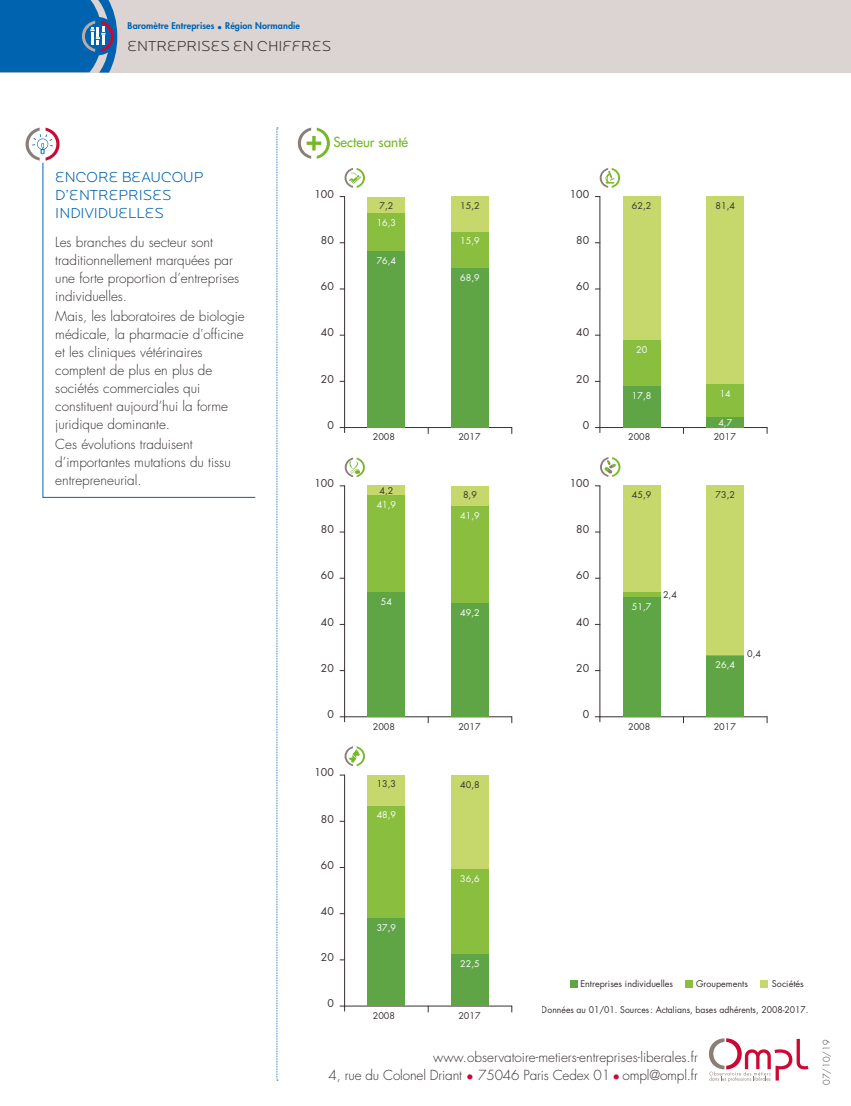
<style>
.page{position:relative;width:851px;height:1106px;background:#fff}
.page>*{position:absolute;margin:0;border:0;box-sizing:border-box;transform-origin:0 0}
.t1{font:300 15px/18px "Locator Display";color:#0063af}
.t2{font:300 15px "Locator Display";color:#37302f}
.t3{font:300 13.5px/18px "Futura Std";color:#37302f}
.t4{font:500 13.5px "Futura Std";color:#76b82a}
.t5{font:10.5px "Futura Std";color:#37302f}
.t6{font:9px "Futura Std";color:#37302f}
.t7{font:9px "Futura Std";color:#fff}
.t8{font:9px "Futura Std";color:#37302f;scale:.96 1}
.t9{font:800 9px "Futura Std";letter-spacing:.01em;color:#0063af}
.t10{font:300 9px "Futura Std";color:#37302f}
.s1{color:#cc0935}
</style>
<div class="page">
<div style="left:0;top:0;width:850px;height:72px;background:#dbd4d2"></div>
<svg style="left:0;top:0;width:117px;height:73px;background:#186cb0"></svg>
<svg style="left:276px;top:128px;width:2px;height:952px;background:#c4daec"></svg>
<svg style="left:709px;top:1038px;width:99px;height:43px"></svg>
<svg style="left:42px;top:162px;width:214px;height:336px"></svg>
<svg style="left:26px;top:128px;width:34px;height:33px"></svg>
<svg style="left:298px;top:128px;width:32px;height:31px"></svg>
<svg style="left:344px;top:168px;width:21px;height:20px"></svg>
<hr style="left:344px;top:427px;width:167px;height:1px;background:#37302f">
<hr style="left:344px;top:196px;width:1px;height:231px;background:#37302f">
<div style="left:367px;top:197px;width:38px;height:16px;background:#c6d76b"></div>
<div style="left:451px;top:196px;width:37px;height:36px;background:#c6d76b"></div>
<div style="left:367px;top:213px;width:38px;height:38px;background:#89be3f"></div>
<div style="left:451px;top:232px;width:37px;height:36px;background:#89be3f"></div>
<div style="left:367px;top:251px;width:38px;height:176px;background:#60a545"></div>
<div style="left:451px;top:268px;width:37px;height:159px;background:#60a545"></div>
<svg style="left:599px;top:168px;width:21px;height:20px"></svg>
<hr style="left:599px;top:427px;width:168px;height:1px;background:#37302f">
<hr style="left:599px;top:196px;width:1px;height:231px;background:#37302f">
<div style="left:622px;top:196px;width:38px;height:144px;background:#c6d76b"></div>
<div style="left:706px;top:196px;width:38px;height:188px;background:#c6d76b"></div>
<div style="left:622px;top:340px;width:38px;height:46px;background:#89be3f"></div>
<div style="left:706px;top:384px;width:38px;height:33px;background:#89be3f"></div>
<div style="left:622px;top:386px;width:38px;height:41px;background:#60a545"></div>
<div style="left:706px;top:417px;width:38px;height:10px;background:#60a545"></div>
<svg style="left:344px;top:457px;width:21px;height:20px"></svg>
<hr style="left:344px;top:716px;width:167px;height:1px;background:#37302f">
<hr style="left:344px;top:486px;width:1px;height:230px;background:#37302f">
<svg style="left:340px;top:716px;width:5px;height:6px"></svg>
<div style="left:367px;top:485px;width:38px;height:10px;background:#c6d76b"></div>
<div style="left:451px;top:486px;width:37px;height:20px;background:#c6d76b"></div>
<div style="left:367px;top:495px;width:38px;height:97px;background:#89be3f"></div>
<div style="left:451px;top:506px;width:37px;height:97px;background:#89be3f"></div>
<div style="left:367px;top:592px;width:38px;height:124px;background:#60a545"></div>
<div style="left:451px;top:603px;width:37px;height:113px;background:#60a545"></div>
<svg style="left:600px;top:457px;width:20px;height:20px"></svg>
<hr style="left:599px;top:716px;width:168px;height:1px;background:#37302f">
<hr style="left:599px;top:486px;width:1px;height:230px;background:#37302f">
<svg style="left:595px;top:716px;width:5px;height:6px"></svg>
<div style="left:622px;top:486px;width:38px;height:106px;background:#c6d76b"></div>
<div style="left:706px;top:486px;width:38px;height:169px;background:#c6d76b"></div>
<div style="left:622px;top:592px;width:38px;height:5px;background:#89be3f"></div>
<hr style="left:706px;top:655px;width:38px;height:1px;background:#89be3f">
<div style="left:622px;top:597px;width:38px;height:119px;background:#60a545"></div>
<div style="left:706px;top:656px;width:38px;height:60px;background:#60a545"></div>
<svg style="left:344px;top:746px;width:21px;height:20px"></svg>
<hr style="left:344px;top:1005px;width:167px;height:1px;background:#37302f">
<hr style="left:344px;top:775px;width:1px;height:231px;background:#37302f">
<svg style="left:340px;top:1005px;width:5px;height:6px"></svg>
<div style="left:367px;top:775px;width:38px;height:30px;background:#c6d76b"></div>
<div style="left:451px;top:775px;width:37px;height:94px;background:#c6d76b"></div>
<div style="left:367px;top:805px;width:38px;height:113px;background:#89be3f"></div>
<div style="left:451px;top:869px;width:37px;height:85px;background:#89be3f"></div>
<div style="left:367px;top:918px;width:38px;height:88px;background:#60a545"></div>
<div style="left:451px;top:954px;width:37px;height:52px;background:#60a545"></div>
<div style="left:760px;top:980px;width:7px;height:7px;background:#c6d76b"></div>
<div style="left:685px;top:980px;width:7px;height:7px;background:#89be3f"></div>
<div style="left:570px;top:980px;width:7px;height:7px;background:#60a545"></div>
<p class="t9" style="left:128px;top:20px;width:174px">Baromètre Entreprises • Région Normandie</p>
<p class="t2" style="left:128px;top:37px;width:205px">ENTREPRISES EN CHIFFRES</p>
<p class="t1" style="left:55px;top:168px;width:149px">ENCORE BEAUCOUP<br>D’ENTREPRISES<br>INDIVIDUELLES</p>
<p class="t3" style="left:55px;top:233px;width:185px">Les branches du secteur sont traditionnellement marquées par une forte proportion d’entreprises individuelles.</p>
<p class="t3" style="left:55px;top:307px;width:191px">Mais, les laboratoires de biologie médicale, la pharmacie d'officine et les cliniques vétérinaires comptent de plus en plus de sociétés commerciales qui constituent aujourd’hui la forme juridique dominante.</p>
<p class="t3" style="left:55px;top:435px;width:177px">Ces évolutions traduisent d’importantes mutations du tissu entrepreneurial.</p>
<p class="t4" style="left:333px;top:134px;width:76px">Secteur santé</p>
<p class="t5" style="left:314px;top:187px;width:21px">100</p>
<p class="t5" style="left:569px;top:187px;width:21px">100</p>
<p class="t5" style="left:321px;top:233px;width:14px">80</p>
<p class="t5" style="left:321px;top:280px;width:14px">60</p>
<p class="t6" style="left:379px;top:200px;width:15px">7,2</p>
<p class="t6" style="left:460px;top:200px;width:21px">15,2</p>
<p class="t7" style="left:376px;top:217px;width:21px">16,3</p>
<p class="t7" style="left:460px;top:235px;width:21px">15,9</p>
<p class="t7" style="left:376px;top:254px;width:21px">76,4</p>
<p class="t7" style="left:460px;top:272px;width:21px">68,9</p>
<p class="t5" style="left:576px;top:233px;width:14px">80</p>
<p class="t5" style="left:576px;top:280px;width:14px">60</p>
<p class="t6" style="left:632px;top:200px;width:21px">62,2</p>
<p class="t6" style="left:715px;top:200px;width:21px">81,4</p>
<p class="t5" style="left:321px;top:326px;width:14px">40</p>
<p class="t5" style="left:576px;top:326px;width:14px">40</p>
<p class="t5" style="left:321px;top:372px;width:14px">20</p>
<p class="t5" style="left:327px;top:418px;width:8px">0</p>
<p class="t5" style="left:576px;top:372px;width:14px">20</p>
<p class="t5" style="left:582px;top:418px;width:8px">0</p>
<p class="t7" style="left:636px;top:344px;width:13px">20</p>
<p class="t7" style="left:632px;top:390px;width:21px">17,8</p>
<p class="t7" style="left:719px;top:388px;width:13px">14</p>
<p class="t7" style="left:718px;top:417px;width:15px">4,7</p>
<p class="t6" style="left:373px;top:431px;width:24px">2008</p>
<p class="t6" style="left:458px;top:431px;width:24px">2017</p>
<p class="t6" style="left:628px;top:431px;width:24px">2008</p>
<p class="t6" style="left:713px;top:431px;width:24px">2017</p>
<p class="t5" style="left:314px;top:476px;width:21px">100</p>
<p class="t6" style="left:379px;top:485px;width:15px">4,2</p>
<p class="t7" style="left:376px;top:499px;width:21px">41,9</p>
<p class="t6" style="left:463px;top:489px;width:15px">8,9</p>
<p class="t5" style="left:569px;top:476px;width:21px">100</p>
<p class="t6" style="left:632px;top:489px;width:21px">45,9</p>
<p class="t6" style="left:715px;top:489px;width:21px">73,2</p>
<p class="t7" style="left:460px;top:510px;width:21px">41,9</p>
<p class="t5" style="left:321px;top:522px;width:14px">80</p>
<p class="t5" style="left:576px;top:522px;width:14px">80</p>
<p class="t5" style="left:321px;top:569px;width:14px">60</p>
<p class="t5" style="left:576px;top:569px;width:14px">60</p>
<p class="t5" style="left:321px;top:615px;width:14px">40</p>
<p class="t7" style="left:381px;top:595px;width:13px">54</p>
<p class="t7" style="left:460px;top:606px;width:21px">49,2</p>
<p class="t5" style="left:576px;top:615px;width:14px">40</p>
<p class="t7" style="left:632px;top:601px;width:21px">51,7</p>
<p class="t6" style="left:663px;top:589px;width:15px">2,4</p>
<p class="t6" style="left:747px;top:648px;width:15px">0,4</p>
<p class="t5" style="left:321px;top:661px;width:14px">20</p>
<p class="t5" style="left:576px;top:661px;width:14px">20</p>
<p class="t7" style="left:715px;top:659px;width:21px">26,4</p>
<p class="t5" style="left:327px;top:707px;width:8px">0</p>
<p class="t5" style="left:582px;top:707px;width:8px">0</p>
<p class="t6" style="left:373px;top:720px;width:24px">2008</p>
<p class="t6" style="left:458px;top:720px;width:24px">2017</p>
<p class="t6" style="left:628px;top:720px;width:24px">2008</p>
<p class="t6" style="left:713px;top:720px;width:24px">2017</p>
<p class="t5" style="left:314px;top:765px;width:21px">100</p>
<p class="t5" style="left:321px;top:812px;width:14px">80</p>
<p class="t6" style="left:376px;top:778px;width:21px">13,3</p>
<p class="t6" style="left:460px;top:779px;width:21px">40,8</p>
<p class="t7" style="left:376px;top:809px;width:21px">48,9</p>
<p class="t5" style="left:321px;top:858px;width:14px">60</p>
<p class="t5" style="left:321px;top:904px;width:14px">40</p>
<p class="t5" style="left:321px;top:950px;width:14px">20</p>
<p class="t5" style="left:327px;top:996px;width:8px">0</p>
<p class="t7" style="left:376px;top:922px;width:21px">37,9</p>
<p class="t7" style="left:460px;top:873px;width:21px">36,6</p>
<p class="t7" style="left:460px;top:957px;width:21px">22,5</p>
<p class="t6" style="left:373px;top:1009px;width:24px">2008</p>
<p class="t6" style="left:458px;top:1009px;width:24px">2017</p>
<p class="t6" style="left:580px;top:978px;width:94px">Entreprises individuelles</p>
<p class="t6" style="left:696px;top:978px;width:54px">Groupements</p>
<p class="t6" style="left:771px;top:978px;width:33px">Sociétés</p>
<p class="t8" style="left:541px;top:1004px;width:279px">Données au 01/01. Sources: Actalians, bases adhérents, 2008-2017.</p>
<p class="t3" style="left:328px;top:1048px;width:371px;text-align:right">www.observatoire-metiers-entreprises-liberales.fr<br>4, rue du Colonel Driant <span class="s1">•</span> 75046 Paris Cedex 01 <span class="s1">•</span> ompl@ompl.fr</p>
<p class="t10" style="left:820px;top:1084px;width:46px;rotate:-90deg">07/10/19</p>
</div>
